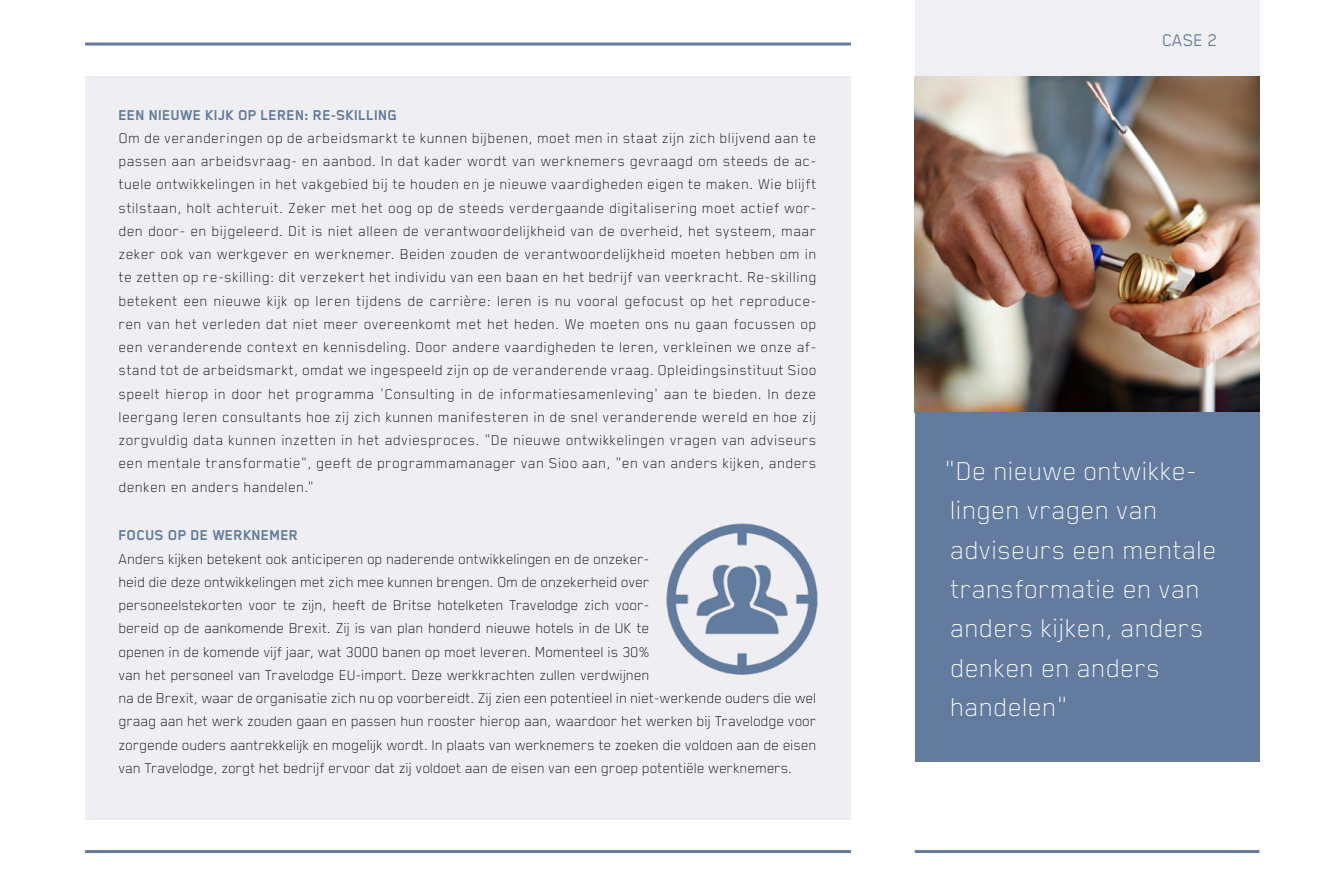
<style>
.page{position:relative;width:1319px;height:893px;background:#fff}
.page>*{position:absolute;margin:0;border:0;box-sizing:border-box;transform-origin:0 0}
.t1{font:100 30px/39.5px "Blender Pro";letter-spacing:.01em;color:#fff}
.t2{font:19.5px "Blender Pro";color:#627b9e}
.t3{font:100 16.5px/23.2px "Blender Pro";color:#000;text-align:justify}
.t4{font:700 16.5px "Blender Pro";color:#627b9e}
</style>
<div class="page">
<hr style="left:85px;top:850px;width:765px;height:3px;background:#627b9e">
<div style="left:85px;top:77px;width:765px;height:743px;background:#efeff3"></div>
<hr style="left:85px;top:43px;width:765px;height:3px;background:#627b9e">
<hr style="left:914px;top:850px;width:345px;height:3px;background:#627b9e">
<div style="left:914px;top:0;width:345px;height:77px;background:#f0f0f4"></div>
<img style="left:914px;top:77px;width:345px;height:335px">
<img style="left:666px;top:523px;width:152px;height:152px">
<div style="left:914px;top:412px;width:345px;height:350px;background:#627b9e"></div>
<p class="t4" style="left:119px;top:106px;width:280px">EEN NIEUWE KIJK OP LEREN: RE-SKILLING</p>
<p class="t3" style="left:119px;top:125px;width:699px">Om de veranderingen op de arbeidsmarkt te kunnen bijbenen, moet men in staat zijn zich blijvend aan te passen aan arbeidsvraag- en aanbod. In dat kader wordt van werknemers gevraagd om steeds de ac&shy;tuele ontwikkelingen in het vakgebied bij te houden en je nieuwe vaardigheden eigen te maken. Wie blijft stilstaan, holt achteruit. Zeker met het oog op de steeds verdergaande digitalisering moet actief wor&shy;den door- en bijgeleerd. Dit is niet alleen de verantwoordelijkheid van de overheid, het systeem, maar zeker ook van werkgever en werknemer. Beiden zouden de verantwoordelijkheid moeten hebben om in te zetten op re-skilling: dit verzekert het individu van een baan en het bedrijf van veerkracht. Re-skilling betekent een nieuwe kijk op leren tijdens de carrière: leren is nu vooral gefocust op het reproduce&shy;ren van het verleden dat niet meer overeenkomt met het heden. We moeten ons nu gaan focussen op een veranderende context en kennisdeling. Door andere vaardigheden te leren, verkleinen we onze af&shy;stand tot de arbeidsmarkt, omdat we ingespeeld zijn op de veranderende vraag. Opleidingsinstituut Sioo speelt hierop in door het programma ‘Consulting in de informatiesamenleving’ aan te bieden. In deze leergang leren consultants hoe zij zich kunnen manifesteren in de snel veranderende wereld en hoe zij zorgvuldig data kunnen inzetten in het adviesproces. “De nieuwe ontwikkelingen vragen van adviseurs een mentale transformatie”, geeft de programmamanager van Sioo aan, “en van anders kijken, anders denken en anders handelen.”</p>
<p class="t4" style="left:119px;top:526px;width:181px">FOCUS OP DE WERKNEMER</p>
<p class="t3" style="left:119px;top:546px;width:699px;text-align:left">Anders kijken betekent ook anticiperen op naderende ontwikkelingen en de onzeker-<br>heid die deze ontwikkelingen met zich mee kunnen brengen. Om de onzekerheid over<br>personeelstekorten voor te zijn, heeft de Britse hotelketen Travelodge zich voor-<br>bereid op de aankomende Brexit. Zij is van plan honderd nieuwe hotels in de UK te<br>openen in de komende vijf jaar, wat 3000 banen op moet leveren. Momenteel is 30%<br>van het personeel van Travelodge EU-import. Deze werkkrachten zullen verdwijnen<br>na de Brexit, waar de organisatie zich nu op voorbereidt. Zij zien een potentieel in niet-werkende ouders die wel graag aan het werk zouden gaan en passen hun rooster hierop aan, waardoor het werken bij Travelodge voor zorgende ouders aantrekkelijk en mogelijk wordt. In plaats van werknemers te zoeken die voldoen aan de eisen van Travelodge, zorgt het bedrijf ervoor dat zij voldoet aan de eisen van een groep potentiële werknemers.</p>
<p class="t2" style="left:1162px;top:29px;width:57px">CASE 2</p>
<p class="t1" style="left:945px;top:450px;width:273px">“De nieuwe ontwikke&shy;lingen vragen van adviseurs een mentale transformatie en van anders kijken, anders denken en anders handelen”</p>
</div>
